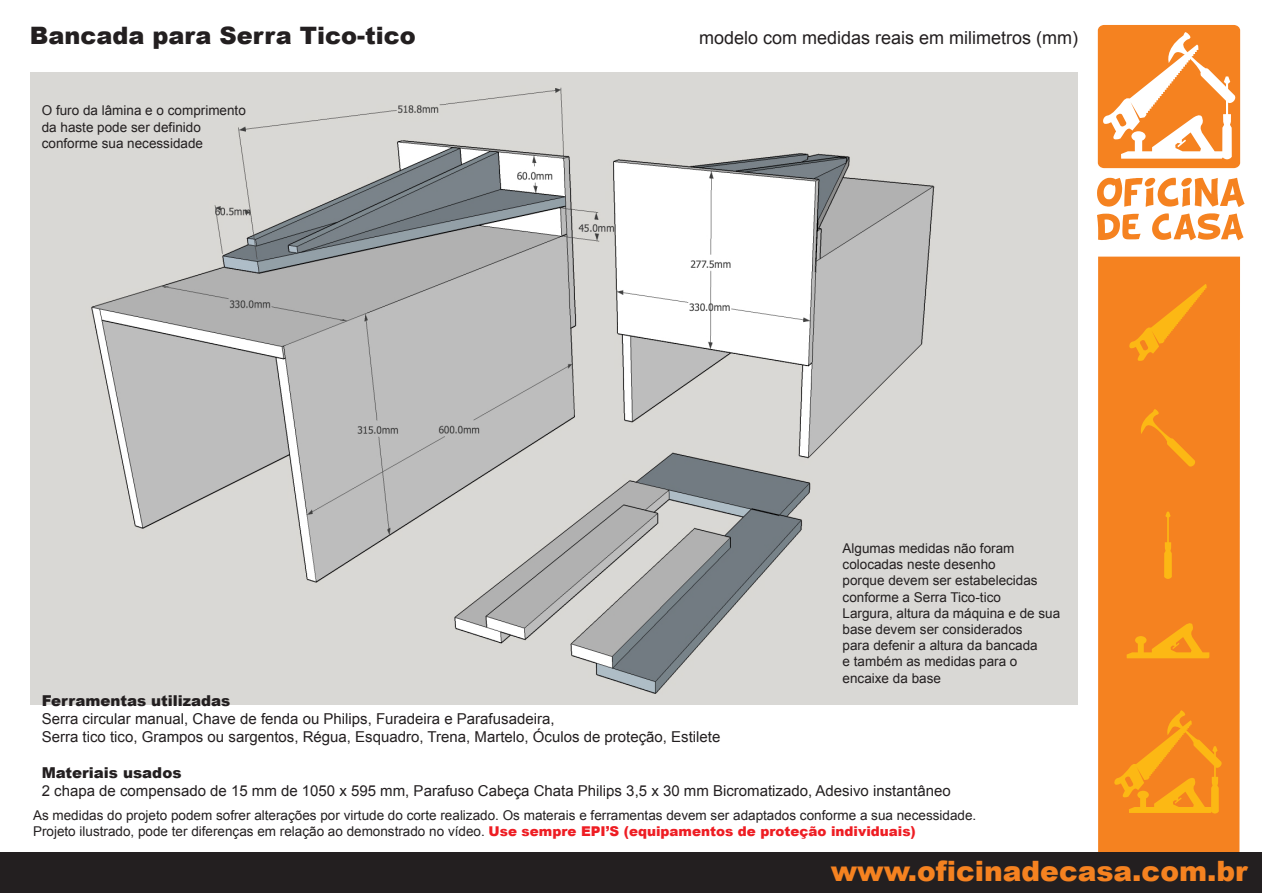
<style>
.page{position:relative;width:1263px;height:893px;background:#fff}
.page>*{position:absolute;margin:0;border:0;box-sizing:border-box;transform-origin:0 0}
.t1{font:900 28.05px "Arial";color:#f58220}
.t2{font:900 24px "Arial";color:#231f20}
.t3{font:18px "Arial";color:#231f20}
.t4{font:15px/18px "Arial";color:#231f20}
.t5{font:900 15px "Arial";color:#231f20}
.t6{font:13.5px/16.2px "Arial";color:#231f20}
.s1{font-weight:900;color:#ee1d23}
</style>
<div class="page">
<img style="left:30px;top:72px;width:1048px;height:633px">
<div style="left:1098px;top:257px;width:142px;height:595px;background:#f58220"></div>
<svg style="left:1113px;top:710px;width:109px;height:103px;background:#f6911c"></svg>
<svg style="left:1126px;top:621px;width:83px;height:37px;background:#f7961b"></svg>
<svg style="left:1137px;top:409px;width:58px;height:58px;background:#f5891e"></svg>
<svg style="left:1164px;top:512px;width:8px;height:67px"></svg>
<svg style="left:1128px;top:284px;width:79px;height:77px;background:#f68d1d"></svg>
<svg style="left:1098px;top:25px;width:142px;height:143px"></svg>
<svg style="left:1097px;top:178px;width:147px;height:29px"></svg>
<svg style="left:1097px;top:214px;width:43px;height:26px"></svg>
<svg style="left:1152px;top:213px;width:91px;height:27px"></svg>
<div style="left:0;top:852px;width:1262px;height:41px;background:#231f20"></div>
<h2 class="t2" style="left:30px;top:18px;width:387px">Bancada para Serra Tico-tico</h2>
<h3 class="t3" style="left:699px;top:28px;width:381px">modelo com medidas reais em milimetros (mm)</h3>
<p class="t6" style="left:42px;top:103px;width:206px">O furo da lâmina e o comprimento da haste pode ser definido conforme sua necessidade</p>
<p class="t6" style="left:843px;top:540px;width:219px">Algumas medidas não foram colocadas neste desenho<br>porque devem ser estabelecidas conforme a Serra Tico-tico<br>Largura, altura da máquina e de sua base devem ser considerados<br>para defenir a altura da bancada<br>e também as medidas para o encaixe da base</p>
<p class="t5" style="left:42px;top:689px;width:190px">Ferramentas utilizadas</p>
<p class="t4" style="left:42px;top:709px;width:680px">Serra circular manual, Chave de fenda ou Philips, Furadeira e Parafusadeira,<br>Serra tico tico, Grampos ou sargentos, Régua, Esquadro, Trena, Martelo, Óculos de proteção, Estilete</p>
<p class="t5" style="left:42px;top:761px;width:141px">Materiais usados</p>
<p class="t4" style="left:42px;top:781px;width:910px">2 chapa de compensado de 15 mm de 1050 x 595 mm, Parafuso Cabeça Chata Philips 3,5 x 30 mm Bicromatizado, Adesivo instantâneo</p>
<p class="t6" style="left:33px;top:807px;width:945px">As medidas do projeto podem sofrer alterações por virtude do corte realizado. Os materais e ferramentas devem ser adaptados conforme a sua necessidade.<br>Projeto ilustrado, pode ter diferenças em relação ao demonstrado no vídeo. <span class="s1">Use sempre EPI’S (equipamentos de proteção individuais)</span></p>
<h1 class="t1" style="left:831px;top:850px;width:418px">www.oficinadecasa.com.br</h1>
</div>
